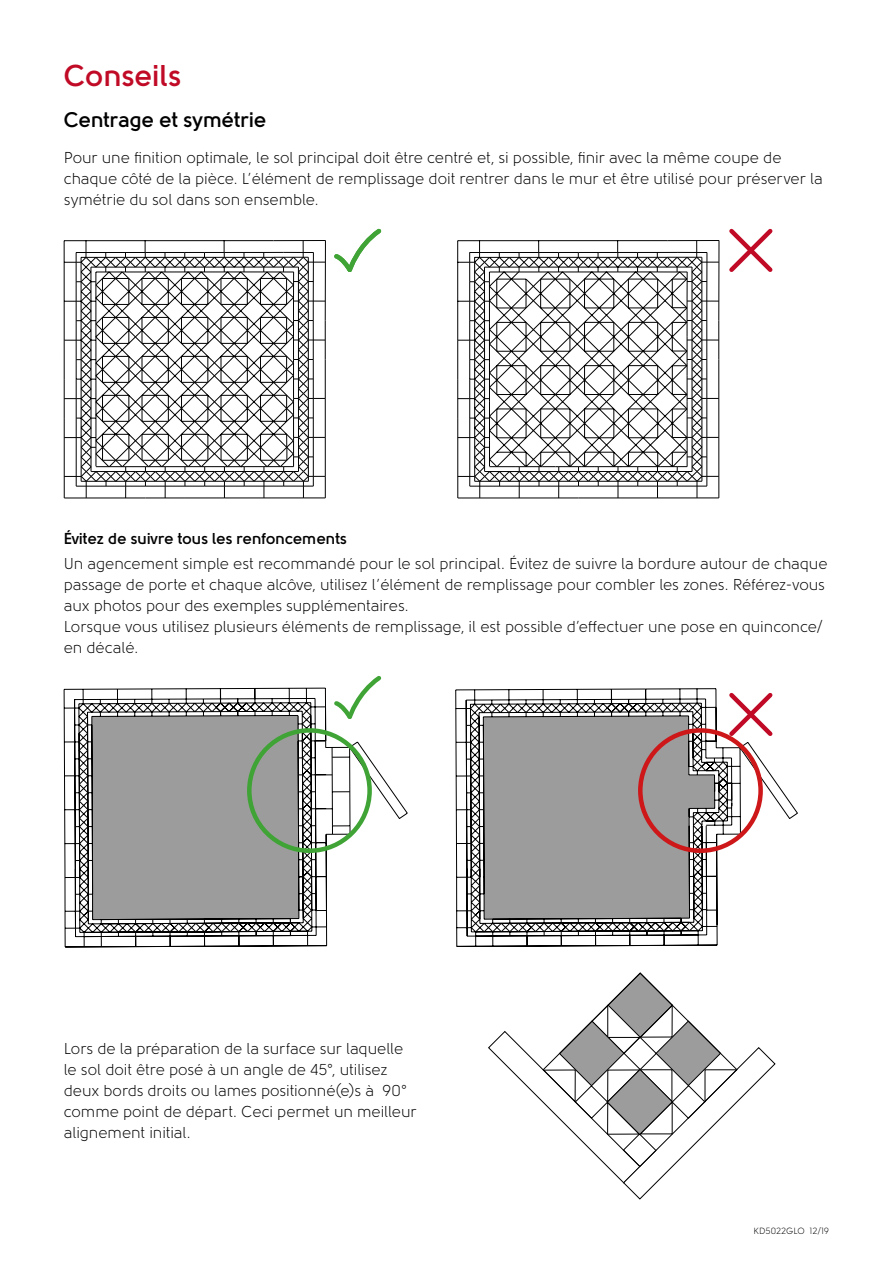
<style>
.page{position:relative;width:893px;height:1263px;background:#fff}
.page>*{position:absolute;margin:0;border:0;box-sizing:border-box;transform-origin:0 0}
.Main{font:700 30px "Solomon";letter-spacing:.005em;color:#c00a26}
.t1{font:700 21px "Solomon";letter-spacing:-.005em;color:#000}
.t2{font:15.75px/21px "Solomon";letter-spacing:-.005em;color:#000}
.Paragraph_heading{font:700 15.75px "Solomon";color:#000}
.t3{font:9px "Solomon";color:#000}
</style>
<div class="page">
<hr style="left:457px;top:340px;width:1px;height:39px;background:#020203">
<hr style="left:457px;top:379px;width:1px;height:39px;background:#020203">
<svg style="left:458px;top:228px;width:315px;height:271px"></svg>
<svg style="left:488px;top:972px;width:287px;height:227px"></svg>
<svg style="left:63px;top:687px;width:280px;height:260px"></svg>
<svg style="left:325px;top:732px;width:83px;height:111px"></svg>
<svg style="left:455px;top:688px;width:343px;height:259px"></svg>
<div style="left:247px;top:728px;width:125px;height:125px;border:4px solid #3fa435;border-radius:50%"></div>
<svg style="left:331px;top:675px;width:51px;height:48px"></svg>
<svg style="left:725px;top:689px;width:52px;height:51px"></svg>
<div style="left:638px;top:728px;width:125px;height:125px;border:4px solid #cd1719;border-radius:50%"></div>
<svg style="left:64px;top:228px;width:318px;height:271px"></svg>
<p class="Main" style="left:64px;top:58px;width:119px">Conseils</p>
<p class="t1" style="left:64px;top:107px;width:204px">Centrage et symétrie</p>
<p class="t2" style="left:64px;top:147px;width:760px">Pour une finition optimale, le sol principal doit être centré et, si possible, finir avec la même coupe de chaque côté de la pièce. L’élément de remplissage doit rentrer dans le mur et être utilisé pour préserver la symétrie du sol dans son ensemble.</p>
<p class="Paragraph_heading" style="left:64px;top:530px;width:285px">Évitez de suivre tous les renfoncements</p>
<p class="t2" style="left:64px;top:554px;width:765px">Un agencement simple est recommandé pour le sol principal. Évitez de suivre la bordure autour de chaque passage de porte et chaque alcôve, utilisez l’élément de remplissage pour combler les zones. Référez-vous aux photos pour des exemples supplémentaires.</p>
<p class="t2" style="left:64px;top:617px;width:761px">Lorsque vous utilisez plusieurs éléments de remplissage, il est possible d’effectuer une pose en quinconce/ en décalé.</p>
<p class="t2" style="left:64px;top:1038px;width:354px">Lors de la préparation de la surface sur laquelle le sol doit être posé à un angle de 45°, utilisez deux bords droits ou lames positionné(e)s à 90° comme point de départ. Ceci permet un meilleur alignement initial.</p>
<p class="t3" style="left:754px;top:1226px;width:77px">KD5022GLO 12/19</p>
</div>
